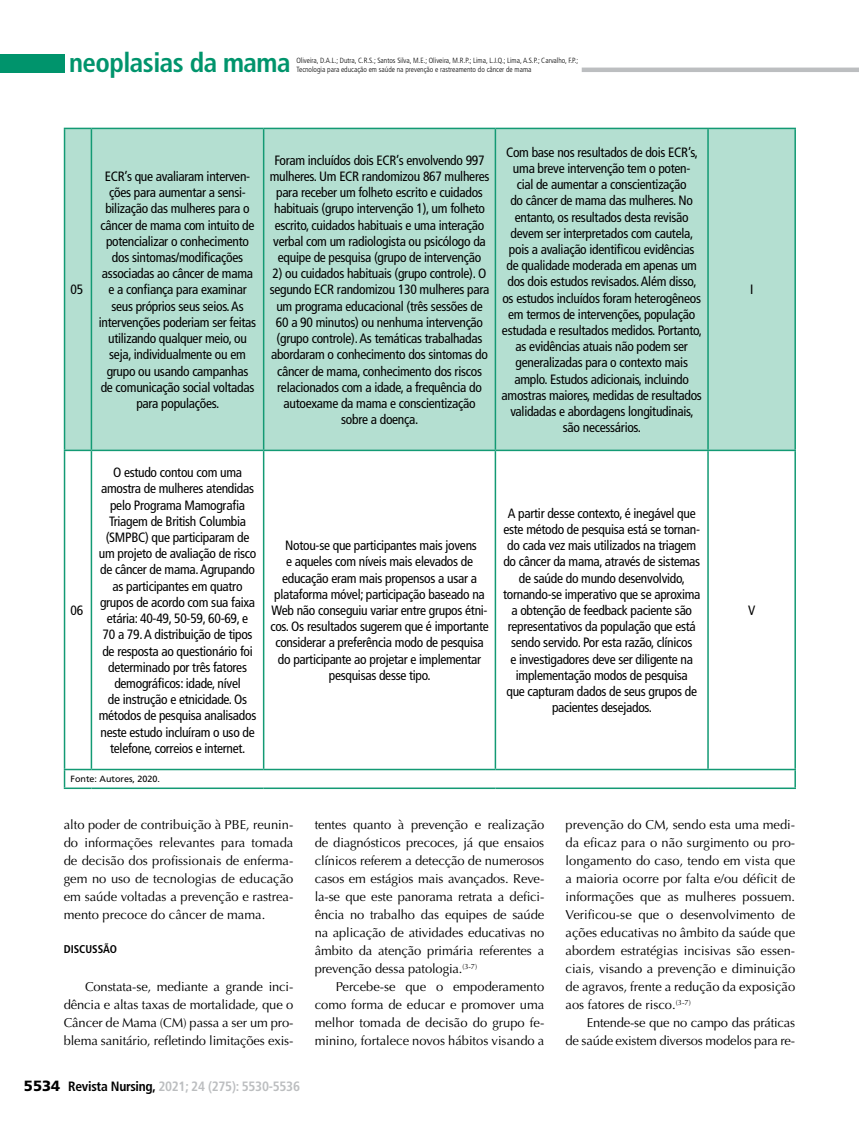
<style>
.page{position:relative;width:859px;height:1132px;background:#fff}
.page>*{position:absolute;margin:0;border:0;box-sizing:border-box;transform-origin:0 0}
.t1{font:700 condensed 27px "Frutiger LT Std";letter-spacing:-.02em;color:#00946c}
.t2{font:condensed 13.5px/16.2px "Frutiger LT Std";letter-spacing:-.02em;color:#000;text-align:center}
.t3{font:700 condensed 13.5px "Frutiger LT Std";letter-spacing:-.02em;color:#bcbec0}
.t4{font:12.9px/18px "Optima LT Std";letter-spacing:-.01em;color:#000;text-align:justify}
.t5{font:700 condensed 11.25px "Frutiger LT Std";letter-spacing:-.005em;color:#000}
.t6{font:9px "Frutiger LT Std";color:#000}
.t7{font:300 condensed 7.5px/9px "Frutiger LT Std";color:#000}
.s1{font-weight:900;font-stretch:normal;font-size:14.85px;color:#000}
.s2{color:#000}
</style>
<div class="page">
<div style="left:0;top:54px;width:65px;height:18px;background:#00946c"></div>
<hr style="left:582px;top:68px;width:277px;height:4px;background:#bcbec0">
<div style="left:65px;top:129px;width:729px;height:320px;background:#b4dfd1"></div>
<svg style="left:65px;top:451px;width:729px;height:320px"></svg>
<svg style="left:64px;top:128px;width:27px;height:1px"></svg>
<hr style="left:64px;top:129px;width:1px;height:320px;background:#139a74">
<hr style="left:91px;top:128px;width:173px;height:1px;background:#139a74">
<hr style="left:91px;top:129px;width:1px;height:320px;background:#139a74">
<hr style="left:264px;top:128px;width:231px;height:1px;background:#139a74">
<hr style="left:263px;top:129px;width:1px;height:320px;background:#139a74">
<hr style="left:495px;top:128px;width:213px;height:1px;background:#139a74">
<hr style="left:495px;top:129px;width:1px;height:320px;background:#139a74">
<hr style="left:708px;top:128px;width:88px;height:1px;background:#139a74">
<hr style="left:707px;top:129px;width:2px;height:320px;background:#139a74">
<hr style="left:794px;top:129px;width:2px;height:320px;background:#139a74">
<hr style="left:64px;top:449px;width:27px;height:2px;background:#139a74">
<hr style="left:64px;top:451px;width:1px;height:317px;background:#139a74">
<hr style="left:91px;top:449px;width:173px;height:2px;background:#139a74">
<hr style="left:91px;top:451px;width:1px;height:317px;background:#139a74">
<hr style="left:264px;top:449px;width:231px;height:2px;background:#139a74">
<hr style="left:263px;top:451px;width:1px;height:317px;background:#139a74">
<hr style="left:495px;top:449px;width:213px;height:2px;background:#139a74">
<hr style="left:495px;top:451px;width:1px;height:317px;background:#139a74">
<hr style="left:708px;top:449px;width:88px;height:2px;background:#139a74">
<hr style="left:707px;top:451px;width:2px;height:317px;background:#139a74">
<hr style="left:794px;top:451px;width:2px;height:317px;background:#139a74">
<hr style="left:64px;top:768px;width:27px;height:2px;background:#139a74">
<hr style="left:91px;top:768px;width:173px;height:2px;background:#139a74">
<hr style="left:264px;top:768px;width:231px;height:2px;background:#139a74">
<hr style="left:495px;top:768px;width:213px;height:2px;background:#139a74">
<hr style="left:708px;top:768px;width:88px;height:2px;background:#139a74">
<svg style="left:794px;top:770px;width:2px;height:17px"></svg>
<svg style="left:64px;top:770px;width:27px;height:18px"></svg>
<hr style="left:91px;top:787px;width:173px;height:1px;background:#139a74">
<hr style="left:264px;top:787px;width:231px;height:1px;background:#139a74">
<hr style="left:495px;top:787px;width:213px;height:1px;background:#139a74">
<hr style="left:708px;top:787px;width:88px;height:1px;background:#139a74">
<h1 class="t1" style="left:69px;top:47px;width:223px">neoplasias da mama</h1>
<p class="t7" style="left:296px;top:56px;width:283px">Oliveira, D.A.L.; Dutra, C.R.S.; Santos Silva, M.E.; Oliveira, M.R.P.; Lima, L.J.Q.; Lima, A.S.P.; Carvalho, F.P.;<br>Tecnologia para educação em saúde na prevenção e rastreamento do câncer de mama</p>
<p class="t2" style="left:71px;top:282px;width:14px">05</p>
<p class="t2" style="left:99px;top:168px;width:159px">ECR’s que avaliaram interven&shy;ções para aumentar a sensi&shy;bilização das mulheres para o câncer de mama com intuito de potencializar o conhecimento dos sintomas/modificações associadas ao câncer de mama e a confiança para examinar seus próprios seus seios. As intervenções poderiam ser feitas utilizando qualquer meio, ou seja, individualmente ou em grupo ou usando campanhas de comunicação social voltadas para populações.</p>
<p class="t2" style="left:71px;top:602px;width:14px">06</p>
<p class="t2" style="left:99px;top:464px;width:159px">O estudo contou com uma amostra de mulheres atendidas pelo Programa Mamografia<br>Triagem de British Columbia (SMPBC) que participaram de um projeto de avaliação de risco de câncer de mama. Agrupando as participantes em quatro grupos de acordo com sua faixa etária: 40-49, 50-59, 60-69, e<br>70 a 79. A distribuição de tipos de resposta ao questionário foi determinado por três fatores demográficos: idade, nível<br>de instrução e etnicidade. Os métodos de pesquisa analisados neste estudo incluíram o uso de telefone, correios e internet.</p>
<p class="t6" style="left:71px;top:773px;width:91px">Fonte: Autores, 2020.</p>
<p class="t2" style="left:270px;top:152px;width:221px">Foram incluídos dois ECR’s envolvendo 997 mulheres. Um ECR randomizou 867 mulheres para receber um folheto escrito e cuidados habituais (grupo intervenção 1), um folheto escrito, cuidados habituais e uma interação verbal com um radiologista ou psicólogo da equipe de pesquisa (grupo de intervenção</p>
<p class="t2" style="left:270px;top:265px;width:221px">2) ou cuidados habituais (grupo controle). O segundo ECR randomizou 130 mulheres para um programa educacional (três sessões de 60 a 90 minutos) ou nenhuma intervenção (grupo controle). As temáticas trabalhadas abordaram o conhecimento dos sintomas do câncer de mama, conhecimento dos riscos relacionados com a idade, a frequência do autoexame da mama e conscientização sobre a doença.</p>
<p class="t2" style="left:502px;top:144px;width:202px">Com base nos resultados de dois ECR’s, uma breve intervenção tem o poten-<br>cial de aumentar a conscientização<br>do câncer de mama das mulheres. No entanto, os resultados desta revisão devem ser interpretados com cautela, pois a avaliação identificou evidências de qualidade moderada em apenas um dos dois estudos revisados. Além disso, os estudos incluídos foram heterogêneos em termos de intervenções, população estudada e resultados medidos. Portanto, as evidências atuais não podem ser generalizadas para o contexto mais amplo. Estudos adicionais, incluindo amostras maiores, medidas de resultados validadas e abordagens longitudinais, são necessários.</p>
<p class="t2" style="left:270px;top:537px;width:220px">Notou-se que participantes mais jovens<br>e aqueles com níveis mais elevados de educação eram mais propensos a usar a plataforma móvel; participação baseado na Web não conseguiu variar entre grupos étni&shy;cos. Os resultados sugerem que é importante considerar a preferência modo de pesquisa do participante ao projetar e implementar pesquisas desse tipo.</p>
<p class="t2" style="left:503px;top:505px;width:199px">A partir desse contexto, é inegável que este método de pesquisa está se tornan&shy;do cada vez mais utilizados na triagem do câncer da mama, através de sistemas de saúde do mundo desenvolvido, tornando-se imperativo que se aproxima a obtenção de feedback paciente são representativos da população que está sendo servido. Por esta razão, clínicos<br>e investigadores deve ser diligente na implementação modos de pesquisa<br>que capturam dados de seus grupos de pacientes desejados.</p>
<p class="t2" style="left:750px;top:282px;width:5px">I</p>
<p class="t2" style="left:748px;top:602px;width:9px">V</p>
<p class="t4" style="left:64px;top:815px;width:231px">alto poder de contribuição à PBE, reunin&shy;do informações relevantes para tomada de decisão dos profissionais de enferma&shy;gem no uso de tecnologias de educação em saúde voltadas a prevenção e rastrea&shy;mento precoce do câncer de mama.</p>
<p class="t5" style="left:64px;top:942px;width:55px">DISCUSSÃO</p>
<p class="t4" style="left:64px;top:977px;width:231px;text-indent:21px">Constata-se, mediante a grande inci&shy;dência e altas taxas de mortalidade, que o Câncer de Mama (CM) passa a ser um pro&shy;blema sanitário, refletindo limitações exis-</p>
<p class="t3" style="left:24px;top:1077px;width:277px"><span class="s1">5534</span> <span class="s2">Revista Nursing,</span> 2021; 24 (275): 5530-5536</p>
<p class="t4" style="left:315px;top:815px;width:231px">tentes quanto à prevenção e realização de diagnósticos precoces, já que ensaios clínicos referem a detecção de numerosos casos em estágios mais avançados. Reve&shy;la-se que este panorama retrata a defici&shy;ência no trabalho das equipes de saúde na aplicação de atividades educativas no âmbito da atenção primária referentes a prevenção dessa patologia.<sup>(3-7)</sup></p>
<p class="t4" style="left:315px;top:977px;width:231px;text-indent:21px">Percebe-se que o empoderamento como forma de educar e promover uma melhor tomada de decisão do grupo fe&shy;minino, fortalece novos hábitos visando a</p>
<p class="t4" style="left:566px;top:815px;width:231px">prevenção do CM, sendo esta uma medi&shy;da eficaz para o não surgimento ou pro&shy;longamento do caso, tendo em vista que a maioria ocorre por falta e/ou déficit de informações que as mulheres possuem.<br>Verificou-se que o desenvolvimento de ações educativas no âmbito da saúde que abordem estratégias incisivas são essen&shy;ciais, visando a prevenção e diminuição de agravos, frente a redução da exposição aos fatores de risco.<sup>(3-7)</sup></p>
<p class="t4" style="left:566px;top:1013px;width:231px;text-align:right">Entende-se que no campo das práticas<br>de saúde existem diversos modelos para re-</p>
</div>
